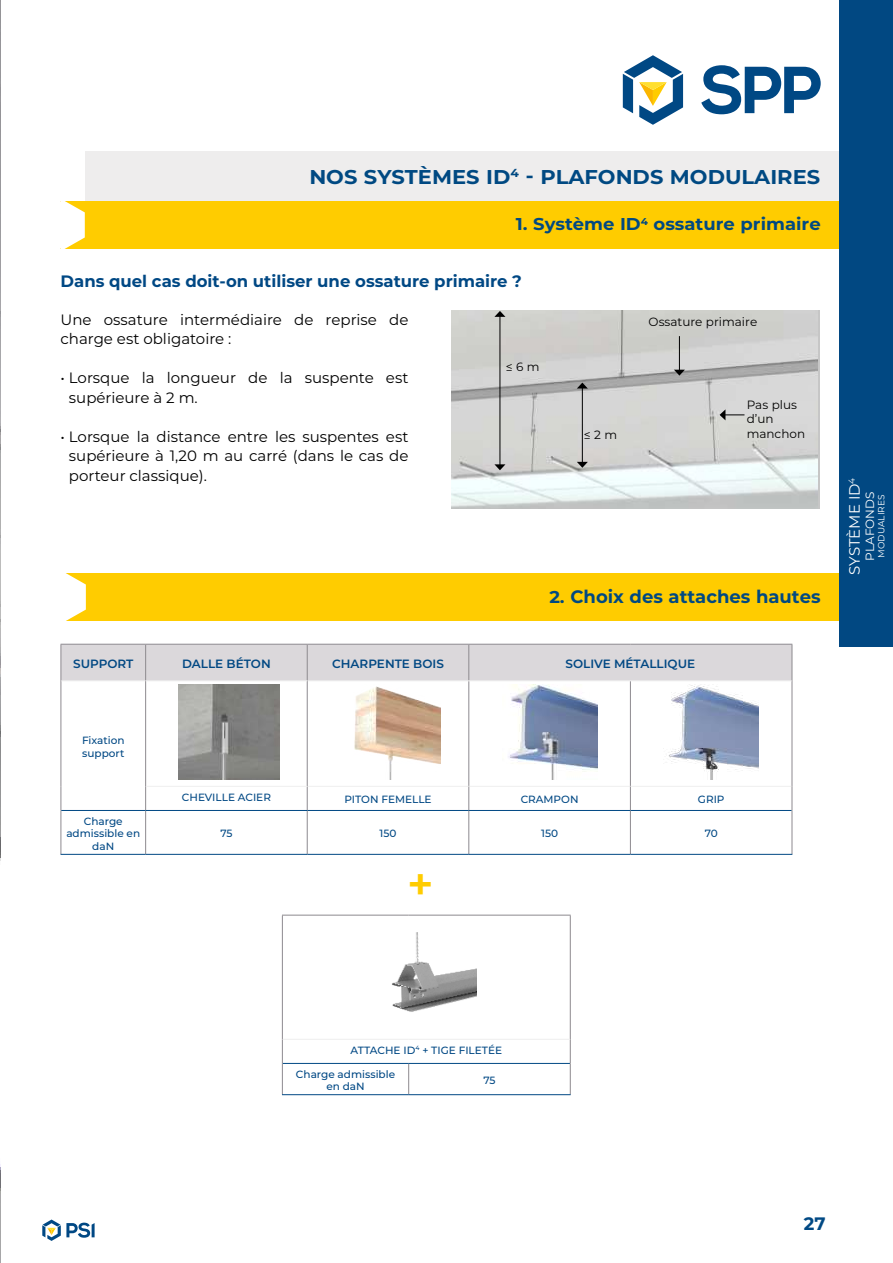
<style>
.page{position:relative;width:893px;height:1263px;background:#fff}
.page>*{position:absolute;margin:0;border:0;box-sizing:border-box;transform-origin:0 0}
.t1{font:600 45px "Montserrat";color:#fc0}
.t2{font:700 19.95px "Montserrat";color:#004982;scale:1.05 1}
.t3{font:700 18px "Montserrat";color:#004982}
.t4{font:700 18px "Montserrat";color:#004984}
.t5{font:700 17.1px "Montserrat";color:#004982;scale:1.05 1}
.t6{font:700 16.5px "Montserrat";color:#004884}
.t7{font:15px/19.5px "Montserrat";color:#000}
.t8{font:15px "Montserrat";color:#fff}
.t9{font:600 12px "Montserrat";color:#014883}
.t10{font:12px/14.4px "Montserrat";color:#000}
.t11{font:12px "Montserrat";color:#fff}
.t12{font:500 10.5px/12.6px "Montserrat";color:#004884;text-align:center}
.t13{font:9px "Montserrat";color:#fff}
.s1{font-size:17.1px}
</style>
<div class="page">
<div style="left:839px;top:0;width:54px;height:647px;background:#014882"></div>
<svg style="left:42px;top:1219px;width:53px;height:22px"></svg>
<div style="left:62px;top:573px;width:777px;height:47px;background:#fc0"></div>
<svg style="left:62px;top:573px;width:24px;height:48px"></svg>
<div style="left:85px;top:151px;width:754px;height:50px;background:#eeeded"></div>
<div style="left:61px;top:201px;width:778px;height:47px;background:#fc0"></div>
<svg style="left:60px;top:201px;width:25px;height:48px"></svg>
<img style="left:0;top:0;width:1px;height:1263px">
<img style="left:452px;top:310px;width:365px;height:199px">
<hr style="left:500px;top:316px;width:1px;height:149px;background:#000">
<svg style="left:494px;top:311px;width:11px;height:6px"></svg>
<svg style="left:494px;top:464px;width:11px;height:6px"></svg>
<hr style="left:582px;top:388px;width:1px;height:75px;background:#000">
<svg style="left:577px;top:383px;width:11px;height:5px"></svg>
<svg style="left:577px;top:462px;width:11px;height:6px"></svg>
<svg style="left:720px;top:409px;width:24px;height:11px"></svg>
<hr style="left:679px;top:336px;width:1px;height:34px;background:#000">
<svg style="left:674px;top:370px;width:11px;height:6px"></svg>
<div style="left:62px;top:645px;width:730px;height:36px;background:#dbd8db"></div>
<svg style="left:62px;top:787px;width:730px;height:67px"></svg>
<hr style="left:307px;top:644px;width:162px;height:1px;background:#8d8a8f">
<hr style="left:469px;top:644px;width:161px;height:1px;background:#8d8a8f">
<hr style="left:468px;top:645px;width:1px;height:36px;background:#8d8a8f">
<hr style="left:630px;top:644px;width:162px;height:1px;background:#8d8a8f">
<hr style="left:792px;top:645px;width:1px;height:36px;background:#8d8a8f">
<hr style="left:468px;top:681px;width:1px;height:105px;background:#8d8a8f">
<hr style="left:630px;top:681px;width:1px;height:105px;background:#8d8a8f">
<hr style="left:792px;top:681px;width:1px;height:105px;background:#8d8a8f">
<hr style="left:307px;top:681px;width:162px;height:1px;background:#efefef">
<hr style="left:469px;top:681px;width:161px;height:1px;background:#efefef">
<hr style="left:630px;top:681px;width:162px;height:1px;background:#efefef">
<hr style="left:307px;top:786px;width:162px;height:1px;background:#efefef">
<hr style="left:469px;top:786px;width:161px;height:1px;background:#efefef">
<hr style="left:630px;top:786px;width:162px;height:1px;background:#efefef">
<svg style="left:468px;top:786px;width:1px;height:24px"></svg>
<svg style="left:630px;top:786px;width:1px;height:24px"></svg>
<svg style="left:792px;top:786px;width:1px;height:24px"></svg>
<hr style="left:307px;top:810px;width:162px;height:1px;background:#004884">
<hr style="left:469px;top:810px;width:161px;height:1px;background:#004884">
<hr style="left:630px;top:810px;width:162px;height:1px;background:#004884">
<hr style="left:468px;top:811px;width:1px;height:43px;background:#8d8a8f">
<hr style="left:630px;top:811px;width:1px;height:43px;background:#8d8a8f">
<hr style="left:792px;top:810px;width:1px;height:44px;background:#8d8a8f">
<hr style="left:307px;top:854px;width:162px;height:1px;background:#004884">
<hr style="left:469px;top:854px;width:161px;height:1px;background:#004884">
<hr style="left:630px;top:854px;width:162px;height:1px;background:#004884">
<hr style="left:61px;top:644px;width:85px;height:1px;background:#8d8a8f">
<hr style="left:61px;top:645px;width:1px;height:36px;background:#8d8a8f">
<hr style="left:61px;top:681px;width:1px;height:105px;background:#8d8a8f">
<svg style="left:61px;top:786px;width:1px;height:24px"></svg>
<hr style="left:61px;top:810px;width:1px;height:44px;background:#8d8a8f">
<hr style="left:61px;top:681px;width:85px;height:1px;background:#efefef">
<hr style="left:61px;top:810px;width:85px;height:1px;background:#004884">
<hr style="left:61px;top:854px;width:85px;height:1px;background:#004884">
<hr style="left:146px;top:644px;width:161px;height:1px;background:#8d8a8f">
<hr style="left:145px;top:645px;width:1px;height:36px;background:#8d8a8f">
<hr style="left:307px;top:645px;width:1px;height:36px;background:#8d8a8f">
<hr style="left:145px;top:681px;width:1px;height:105px;background:#8d8a8f">
<hr style="left:307px;top:681px;width:1px;height:105px;background:#8d8a8f">
<svg style="left:145px;top:786px;width:1px;height:24px"></svg>
<svg style="left:307px;top:786px;width:1px;height:24px"></svg>
<hr style="left:145px;top:811px;width:1px;height:43px;background:#8d8a8f">
<hr style="left:307px;top:811px;width:1px;height:43px;background:#8d8a8f">
<hr style="left:146px;top:681px;width:161px;height:1px;background:#efefef">
<hr style="left:146px;top:786px;width:161px;height:1px;background:#efefef">
<hr style="left:146px;top:810px;width:161px;height:1px;background:#004884">
<hr style="left:146px;top:854px;width:161px;height:1px;background:#004884">
<img style="left:354px;top:686px;width:86px;height:94px">
<hr style="left:282px;top:915px;width:127px;height:1px;background:#8d8a8f">
<hr style="left:282px;top:915px;width:1px;height:124px;background:#8d8a8f">
<hr style="left:409px;top:915px;width:162px;height:1px;background:#8d8a8f">
<hr style="left:570px;top:915px;width:1px;height:124px;background:#8d8a8f">
<svg style="left:282px;top:1039px;width:289px;height:55px"></svg>
<hr style="left:282px;top:1063px;width:1px;height:31px;background:#8d8a8f">
<hr style="left:408px;top:1063px;width:1px;height:31px;background:#8d8a8f">
<hr style="left:570px;top:1063px;width:1px;height:31px;background:#8d8a8f">
<hr style="left:283px;top:1039px;width:126px;height:1px;background:#efefef">
<hr style="left:409px;top:1039px;width:161px;height:1px;background:#efefef">
<hr style="left:283px;top:1063px;width:126px;height:1px;background:#004884">
<hr style="left:409px;top:1063px;width:161px;height:1px;background:#004884">
<hr style="left:282px;top:1094px;width:127px;height:1px;background:#004884">
<hr style="left:409px;top:1094px;width:162px;height:1px;background:#004884">
<img style="left:663px;top:685px;width:95px;height:95px">
<img style="left:392px;top:932px;width:85px;height:80px">
<img style="left:508px;top:685px;width:90px;height:95px">
<img style="left:179px;top:685px;width:101px;height:95px">
<svg style="left:701px;top:65px;width:120px;height:49px"></svg>
<svg style="left:623px;top:55px;width:60px;height:70px"></svg>
<h2 class="t2" style="left:309px;top:166px;width:488px">NOS SYSTÈMES ID<sup>4</sup> - PLAFONDS MODULAIRES</h2>
<p class="t5" style="left:516px;top:215px;width:292px">1. Système ID<sup>4</sup> ossature primaire</p>
<p class="t6" style="left:61px;top:272px;width:463px">Dans quel cas doit-on utiliser une ossature primaire ?</p>
<p class="t7" style="left:61px;top:310px;width:349px">Une ossature intermédiaire de reprise de charge est obligatoire :</p>
<p class="t7" style="left:69px;top:369px;width:341px;text-indent:-8px">• Lorsque la longueur de la suspente est supérieure à 2 m.</p>
<p class="t7" style="left:69px;top:427px;width:341px;text-align:justify;text-indent:-8px">• Lorsque la distance entre les suspentes est supérieure à 1,20 m au carré (dans le cas de porteur classique).</p>
<p class="t10" style="left:584px;top:428px;width:35px">≤ 2 m</p>
<p class="t10" style="left:506px;top:359px;width:35px">≤ 6 m</p>
<p class="t10" style="left:649px;top:315px;width:110px">Ossature primaire</p>
<p class="t10" style="left:747px;top:398px;width:60px">Pas plus d’un manchon</p>
<p class="t3" style="left:549px;top:586px;width:273px"><span class="s1">2.</span> Choix des attaches hautes</p>
<p class="t9" style="left:73px;top:658px;width:62px">SUPPORT</p>
<p class="t9" style="left:182px;top:658px;width:90px">DALLE BÉTON</p>
<p class="t9" style="left:332px;top:658px;width:113px">CHARPENTE BOIS</p>
<p class="t9" style="left:566px;top:658px;width:131px">SOLIVE MÉTALLIQUE</p>
<p class="t8" style="left:846px;top:575px;width:99px;rotate:-90deg">SYSTÈME ID<sup>4</sup></p>
<p class="t11" style="left:863px;top:561px;width:70px;rotate:-90deg">PLAFONDS</p>
<p class="t13" style="left:876px;top:558px;width:65px;rotate:-90deg">MODUALIRES</p>
<p class="t12" style="left:82px;top:734px;width:44px;text-align:left">Fixation support</p>
<p class="t12" style="left:66px;top:815px;width:75px">Charge admissible en daN</p>
<p class="t12" style="left:182px;top:791px;width:91px">CHEVILLE ACIER</p>
<p class="t12" style="left:344px;top:793px;width:89px">PITON FEMELLE</p>
<p class="t12" style="left:521px;top:793px;width:59px">CRAMPON</p>
<p class="t12" style="left:698px;top:793px;width:28px">GRIP</p>
<p class="t12" style="left:220px;top:827px;width:14px">75</p>
<p class="t12" style="left:380px;top:827px;width:18px">150</p>
<p class="t12" style="left:541px;top:827px;width:18px">150</p>
<p class="t12" style="left:705px;top:827px;width:15px">70</p>
<h1 class="t1" style="left:407px;top:860px;width:28px">+</h1>
<p class="t12" style="left:351px;top:1044px;width:153px">ATTACHE ID<sup>4</sup> + TIGE FILETÉE</p>
<p class="t12" style="left:296px;top:1068px;width:101px">Charge admissible en daN</p>
<p class="t12" style="left:483px;top:1074px;width:14px">75</p>
<p class="t4" style="left:804px;top:1214px;width:23px">27</p>
</div>
